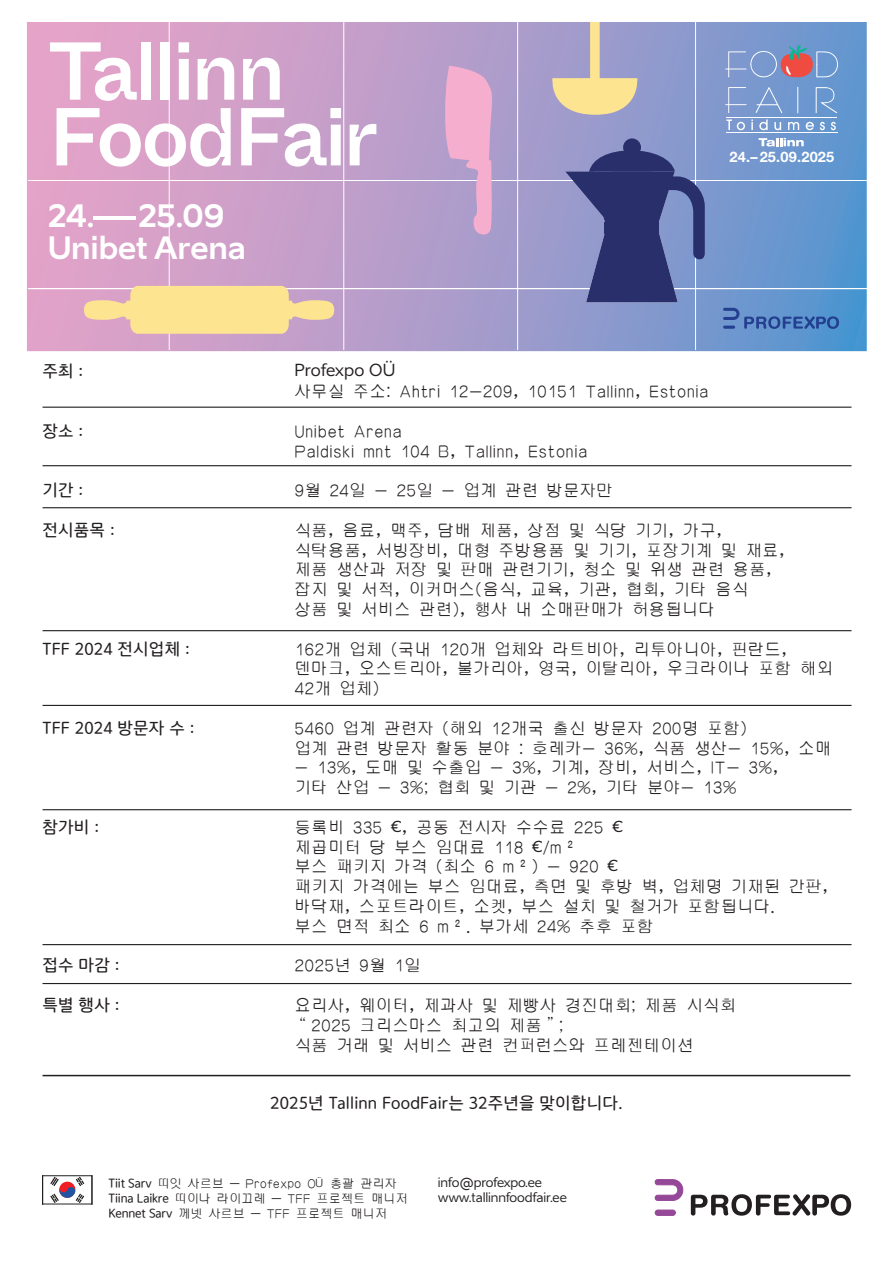
<style>
.page{position:relative;width:893px;height:1263px;background:#fff}
.page>*{position:absolute;margin:0;border:0;box-sizing:border-box;transform-origin:0 0}
.t1{font:500 81.9px/65.7px "Whyte Inktrap";letter-spacing:-.04em;color:#fff}
.t2{font:700 30.6px/32.8px "Aino";letter-spacing:-.005em;color:#fff}
.tekst{font:16.5px/19.8px "Baekmuk Gulim";letter-spacing:.01em;color:#231f20}
.tekst-2{font:16.5px "TT Gulim M";letter-spacing:.01em;color:#231f20}
.tekst-3{font:16.5px "Aino";letter-spacing:.01em;color:#231f20}
.t3{font:700 14.55px "Helvetica Neue";letter-spacing:.015em;color:#fff}
.t4{font:12.75px "Aino";letter-spacing:-.01em;color:#231f20}
.t5{font:12.3px "Baekmuk Gulim";letter-spacing:-.01em;color:#231f20}
.s1{font-family:"Aino";font-size:15px}
.s2{font-family:"TT Gulim M"}
.s3{font-family:"Aino"}
.s4{font-family:"Arial Lgt"}
</style>
<div class="page">
<svg style="left:27px;top:22px;width:840px;height:329px;background:#ae9dca"></svg>
<hr style="left:29px;top:289px;width:838px;height:1px;background:#fff">
<hr style="left:29px;top:180px;width:838px;height:1px;background:#fff">
<hr style="left:517px;top:22px;width:1px;height:328px;background:#fff">
<hr style="left:695px;top:22px;width:1px;height:328px;background:#fff">
<hr style="left:343px;top:22px;width:1px;height:328px;background:#fff">
<hr style="left:169px;top:22px;width:1px;height:328px;background:#fff">
<svg style="left:445px;top:66px;width:48px;height:169px;background:#daa7cc"></svg>
<svg style="left:84px;top:286px;width:250px;height:48px;background:#f1d49f"></svg>
<svg style="left:548px;top:22px;width:93px;height:93px;background:#bfb5b6"></svg>
<svg style="left:759px;top:138px;width:45px;height:8px"></svg>
<hr style="left:726px;top:132px;width:111px;height:1px;background:#fff">
<hr style="left:726px;top:118px;width:111px;height:1px;background:#fff">
<svg style="left:756px;top:87px;width:26px;height:26px"></svg>
<svg style="left:816px;top:87px;width:21px;height:26px"></svg>
<svg style="left:725px;top:45px;width:113px;height:32px;background:#8e92b8"></svg>
<svg style="left:726px;top:119px;width:19px;height:11px"></svg>
<svg style="left:751px;top:119px;width:2px;height:11px"></svg>
<svg style="left:759px;top:119px;width:9px;height:11px"></svg>
<svg style="left:774px;top:122px;width:7px;height:8px"></svg>
<svg style="left:788px;top:122px;width:11px;height:8px"></svg>
<svg style="left:806px;top:122px;width:8px;height:8px"></svg>
<svg style="left:820px;top:122px;width:5px;height:8px"></svg>
<svg style="left:831px;top:122px;width:5px;height:8px"></svg>
<svg style="left:725px;top:87px;width:21px;height:26px"></svg>
<svg style="left:797px;top:87px;width:1px;height:26px"></svg>
<div style="left:623px;top:138px;width:18px;height:18px;background:#282f6b;border-radius:50%"></div>
<svg style="left:565px;top:150px;width:140px;height:152px;background:#555e96"></svg>
<div style="left:605px;top:222px;width:54px;height:11px;background:#282f6b"></div>
<svg style="left:723px;top:308px;width:116px;height:21px;background:#4f7cbc"></svg>
<svg style="left:655px;top:1179px;width:28px;height:21px"></svg>
<div style="left:655px;top:1210px;width:20px;height:5px;background:#964898;border-radius:3px"></div>
<div style="left:655px;top:1210px;width:20px;height:5px;border:1px solid #964898;border-radius:3px"></div>
<svg style="left:691px;top:1194px;width:160px;height:22px"></svg>
<hr style="left:43px;top:407px;width:808px;height:1px;background:#231f20">
<hr style="left:43px;top:465px;width:808px;height:1px;background:#231f20">
<hr style="left:43px;top:507px;width:808px;height:1px;background:#231f20">
<hr style="left:43px;top:630px;width:808px;height:1px;background:#231f20">
<hr style="left:43px;top:705px;width:808px;height:1px;background:#231f20">
<hr style="left:43px;top:809px;width:808px;height:1px;background:#231f20">
<hr style="left:43px;top:944px;width:808px;height:1px;background:#231f20">
<hr style="left:43px;top:983px;width:808px;height:1px;background:#231f20">
<hr style="left:43px;top:1075px;width:807px;height:1px;background:#231f20">
<svg style="left:50px;top:1177px;width:35px;height:25px"></svg>
<div style="left:42px;top:1175px;width:50px;height:29px;border:1px solid #231f20"></div>
<h1 class="t1" style="left:49px;top:34px;width:330px">Tallinn<br>FoodFair</h1>
<h2 class="t2" style="left:48px;top:198px;width:199px">24.–25.09<br>Unibet Arena</h2>
<p class="t3" style="left:730px;top:148px;width:106px">24.–25.09.2025</p>
<p class="tekst-2" style="left:43px;top:363px;width:42px">주최 :</p>
<p class="tekst-3" style="left:295px;top:360px;width:102px">Profexpo OÜ</p>
<p class="tekst" style="left:295px;top:382px;width:416px">사무실 주소: Ahtri 12-209, 10151 Tallinn, Estonia</p>
<p class="tekst-2" style="left:43px;top:422px;width:42px">장소 :</p>
<p class="tekst" style="left:295px;top:421px;width:109px">Unibet Arena</p>
<p class="tekst" style="left:295px;top:441px;width:295px">Paldiski mnt 104 B, Tallinn, Estonia</p>
<p class="tekst-2" style="left:43px;top:482px;width:42px">기간 :</p>
<p class="tekst" style="left:295px;top:481px;width:320px">9월 24일 - 25일 - 업계 관련 방문자만</p>
<p class="tekst-2" style="left:43px;top:521px;width:74px">전시품목 :</p>
<p class="tekst" style="left:295px;top:520px;width:429px">식품, 음료, 맥주, 담배 제품, 상점 및 식당 기기, 가구,</p>
<p class="tekst" style="left:295px;top:540px;width:492px">식탁용품, 서빙장비, 대형 주방용품 및 기기, 포장기계 및 재료, 제품 생산과 저장 및 판매 관련기기, 청소 및 위생 관련 용품, 잡지 및 서적, 이커머스(음식, 교육, 기관, 협회, 기타 음식</p>
<p class="tekst" style="left:295px;top:599px;width:422px">상품 및 서비스 관련), 행사 내 소매판매가 허용됩니다</p>
<p class="tekst-2" style="left:43px;top:640px;width:149px">TFF 2024 전시업체 :</p>
<p class="tekst" style="left:295px;top:639px;width:494px">162개 업체 (국내 120개 업체와 라트비아, 리투아니아, 핀란드,</p>
<p class="tekst" style="left:295px;top:659px;width:540px">덴마크, 오스트리아, 불가리아, 영국, 이탈리아, 우크라이나 포함 해외<br>42개 업체)</p>
<p class="tekst-2" style="left:43px;top:719px;width:154px">TFF 2024 방문자 수 :</p>
<p class="tekst" style="left:295px;top:718px;width:454px">5460 업계 관련자 (해외 12개국 출신 방문자 200명 포함)</p>
<p class="tekst" style="left:295px;top:738px;width:538px">업계 관련 방문자 활동 분야 : 호레카- 36%, 식품 생산- 15%, 소매</p>
<p class="tekst" style="left:295px;top:758px;width:485px">- 13%, 도매 및 수출입 - 3%, 기계, 장비, 서비스, IT- 3%, 기타 산업 - 3%; 협회 및 기관 - 2%, 기타 분야- 13%</p>
<p class="tekst-2" style="left:43px;top:818px;width:58px">참가비 :</p>
<p class="tekst" style="left:295px;top:817px;width:330px">등록비 335 <span class="s1">€</span>, 공동 전시자 수수료 225 <span class="s1">€</span></p>
<p class="tekst" style="left:295px;top:837px;width:286px">제곱미터 당 부스 임대료 118 <span class="s1">€</span>/m²</p>
<p class="tekst" style="left:295px;top:857px;width:325px">부스 패키지 가격 (최소 6 m²) - 920 <span class="s1">€</span></p>
<p class="tekst" style="left:295px;top:877px;width:535px">패키지 가격에는 부스 임대료, 측면 및 후방 벽, 업체명 기재된 간판, 바닥재, 스포트라이트, 소켓, 부스 설치 및 철거가 포함됩니다.</p>
<p class="tekst" style="left:295px;top:916px;width:361px">부스 면적 최소 6 m². 부가세 24% 추후 포함</p>
<p class="tekst-2" style="left:43px;top:957px;width:79px">접수 마감 :</p>
<p class="tekst" style="left:295px;top:956px;width:127px">2025년 9월 1일</p>
<p class="tekst-2" style="left:43px;top:997px;width:79px">특별 행사 :</p>
<p class="tekst" style="left:295px;top:995px;width:443px">요리사, 웨이터, 제과사 및 제빵사 경진대회; 제품 시식회 “2025 크리스마스 최고의 제품”;<br>식품 거래 및 서비스 관련 컨퍼런스와 프레젠테이션</p>
<p class="tekst-2" style="left:270px;top:1094px;width:354px">2025년 Tallinn FoodFair는 32주년을 맞이합니다.</p>
<p class="t5" style="left:108px;top:1176px;width:290px"><span class="s2">Tiit Sarv</span> 띠잇 사르브 <span class="s3">–</span> Profexpo O<span class="s4">Ü</span> 총괄 관리자</p>
<p class="t5" style="left:108px;top:1191px;width:301px"><span class="s2">Tiina Laikre</span> 띠이나 라이끄레 <span class="s3">–</span> TFF 프로젝트 매니저</p>
<p class="t5" style="left:108px;top:1206px;width:280px"><span class="s2">Kennet Sarv</span> 께넷 사르브 <span class="s3">–</span> TFF 프로젝트 매니저</p>
<p class="t4" style="left:438px;top:1175px;width:106px">info@profexpo.ee</p>
<p class="t4" style="left:438px;top:1190px;width:130px">www.tallinnfoodfair.ee</p>
</div>
